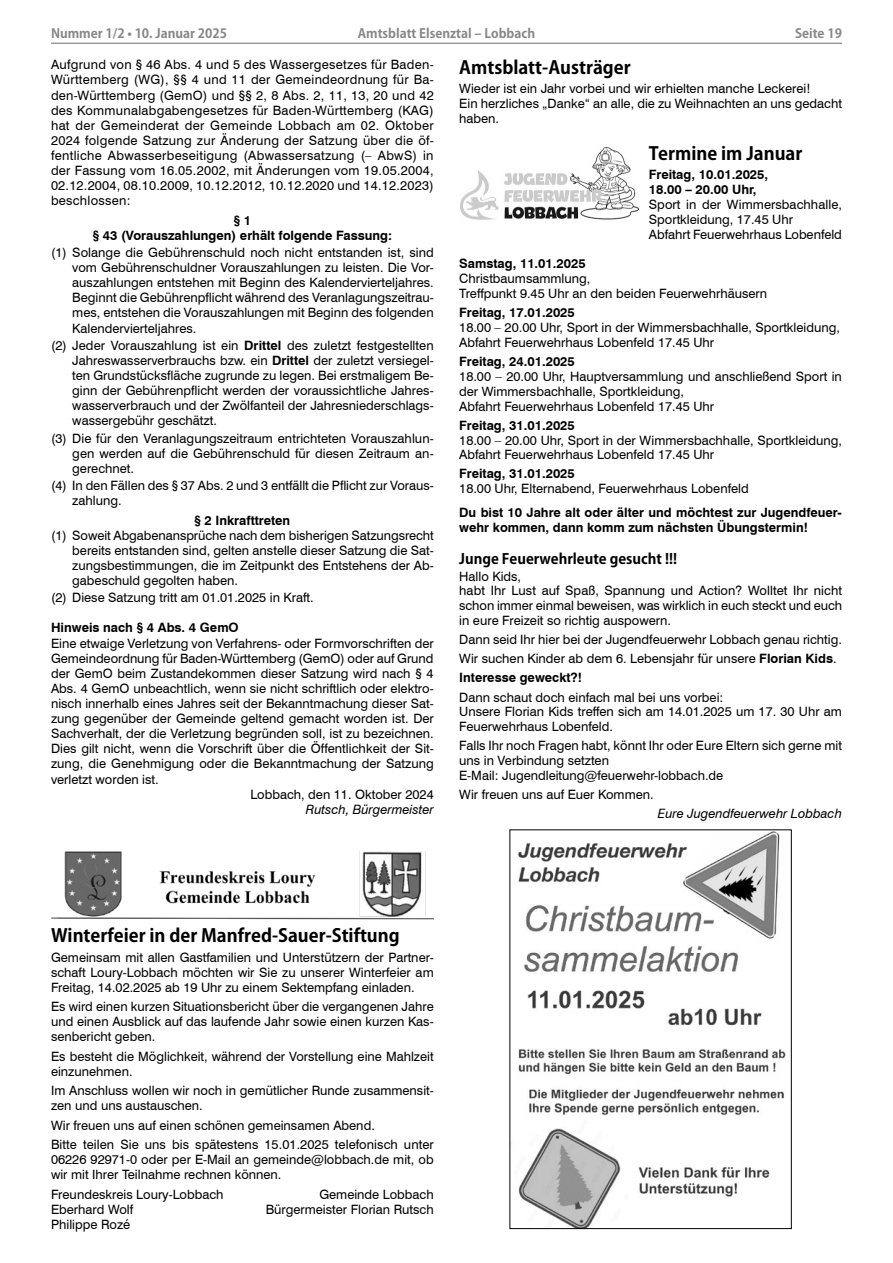
<style>
.page{position:relative;width:893px;height:1263px;background:#fff}
.page>*{position:absolute;margin:0;border:0;box-sizing:border-box;transform-origin:0 0}
.Überschrift2_Kozuka{font:700 18px "Koz Go Pro";color:#000}
.Überschrift_3_Kozuka{font:700 14.25px "Koz Go Pro";color:#000}
.Fließtext_8_5{font:12.9px/15.1px "Swiss 721 BT";color:#000;text-align:justify}
.Fließtext_8_5-2{font:700 12.9px/14.9px "Swiss 721 BT";color:#000}
.Fließtext_8_5-3{font:italic 12.9px "Swiss 721 BT";color:#000}
.t1{font:700 12.75px "Koz Go Pro";color:#878787}
.s1{font-weight:700}
</style>
<div class="page">
<hr style="left:51px;top:43px;width:791px;height:1px;background:#9c9c9c">
<img style="left:51px;top:851px;width:383px;height:69px">
<img style="left:460px;top:147px;width:179px;height:73px">
<img style="left:518px;top:831px;width:268px;height:396px">
<div style="left:509px;top:829px;width:283px;height:400px;border:1px solid #000"></div>
<p class="t1" style="left:51px;top:25px;width:178px">Nummer 1/2 • 10. Januar 2025</p>
<p class="t1" style="left:358px;top:25px;width:179px">Amtsblatt Elsenztal – Lobbach</p>
<p class="t1" style="left:795px;top:25px;width:48px">Seite 19</p>
<p class="Fließtext_8_5" style="left:51px;top:57px;width:384px">Aufgrund von § 46 Abs. 4 und 5 des Wassergesetzes für Baden-Württemberg (WG), §§ 4 und 11 der Gemeindeordnung für Ba&shy;den-Württemberg (GemO) und §§ 2, 8 Abs. 2, 11, 13, 20 und 42 des Kommunalabgabengesetzes für Baden-Württemberg (KAG) hat der Gemeinderat der Gemeinde Lobbach am 02. Oktober 2024 folgende Satzung zur Änderung der Satzung über die öf&shy;fentliche Abwasserbeseitigung (Abwassersatzung (– AbwS) in der Fassung vom 16.05.2002, mit Änderungen vom 19.05.2004, 02.12.2004, 08.10.2009, 10.12.2012, 10.12.2020 und 14.12.2023) beschlossen:</p>
<p class="Fließtext_8_5-2" style="left:234px;top:212px;width:19px">§ 1</p>
<p class="Fließtext_8_5-2" style="left:93px;top:227px;width:301px">§ 43 (Vorauszahlungen) erhält folgende Fassung:</p>
<p class="Fließtext_8_5" style="left:72px;top:244px;width:363px;text-indent:-21px">(1) Solange die Gebührenschuld noch nicht entstanden ist, sind vom Gebührenschuldner Vorauszahlungen zu leisten. Die Vor&shy;auszahlungen entstehen mit Beginn des Kalendervierteljahres.<br>Beginnt die Gebührenpflicht während des Veranlagungszeitrau&shy;mes, entstehen die Vorauszahlungen mit Beginn des folgenden Kalendervierteljahres.</p>
<p class="Fließtext_8_5" style="left:72px;top:337px;width:363px;text-indent:-21px">(2) Jeder Vorauszahlung ist ein <span class="s1">Drittel</span> des zuletzt festgestellten Jahreswasserverbrauchs bzw. ein <span class="s1">Drittel</span> der zuletzt versiegel&shy;ten Grundstücksfläche zugrunde zu legen. Bei erstmaligem Be&shy;ginn der Gebührenpflicht werden der voraussichtliche Jahres&shy;wasserverbrauch und der Zwölfanteil der Jahresniederschlags&shy;wassergebühr geschätzt.</p>
<p class="Fließtext_8_5" style="left:72px;top:430px;width:363px;text-indent:-21px">(3) Die für den Veranlagungszeitraum entrichteten Vorauszahlun&shy;gen werden auf die Gebührenschuld für diesen Zeitraum an&shy;gerechnet.</p>
<p class="Fließtext_8_5" style="left:72px;top:477px;width:363px;text-indent:-21px">(4) In den Fällen des § 37 Abs. 2 und 3 entfällt die Pflicht zur Voraus&shy;zahlung.</p>
<p class="Fließtext_8_5-2" style="left:194px;top:512px;width:97px">§ 2 Inkrafttreten</p>
<p class="Fließtext_8_5" style="left:72px;top:527px;width:363px;text-indent:-21px">(1) Soweit Abgabenansprüche nach dem bisherigen Satzungsrecht bereits entstanden sind, gelten anstelle dieser Satzung die Sat&shy;zungsbestimmungen, die im Zeitpunkt des Entstehens der Ab&shy;gabeschuld gegolten haben.</p>
<p class="Fließtext_8_5" style="left:51px;top:590px;width:264px">(2) Diese Satzung tritt am 01.01.2025 in Kraft.</p>
<p class="Fließtext_8_5-2" style="left:51px;top:620px;width:189px">Hinweis nach § 4 Abs. 4 GemO</p>
<p class="Fließtext_8_5" style="left:51px;top:635px;width:384px">Eine etwaige Verletzung von Verfahrens- oder Formvorschriften der Gemeindeordnung für Baden-Württemberg (GemO) oder auf Grund der GemO beim Zustandekommen dieser Satzung wird nach § 4<br>Abs. 4 GemO unbeachtlich, wenn sie nicht schriftlich oder elektro&shy;nisch innerhalb eines Jahres seit der Bekanntmachung dieser Sat&shy;zung gegenüber der Gemeinde geltend gemacht worden ist. Der Sachverhalt, der die Verletzung begründen soll, ist zu bezeichnen.<br>Dies gilt nicht, wenn die Vorschrift über die Öffentlichkeit der Sit&shy;zung, die Genehmigung oder die Bekanntmachung der Satzung verletzt worden ist.</p>
<p class="Fließtext_8_5" style="left:250px;top:786px;width:185px">Lobbach, den 11. Oktober 2024</p>
<p class="Fließtext_8_5-3" style="left:306px;top:800px;width:129px">Rutsch, Bürgermeister</p>
<p class="Überschrift2_Kozuka" style="left:459px;top:56px;width:173px">Amtsblatt-Austräger</p>
<p class="Fließtext_8_5" style="left:459px;top:80px;width:353px">Wieder ist ein Jahr vorbei und wir erhielten manche Leckerei!</p>
<p class="Fließtext_8_5" style="left:459px;top:95px;width:384px">Ein herzliches „Danke“ an alle, die zu Weihnachten an uns gedacht haben.</p>
<p class="Überschrift2_Kozuka" style="left:649px;top:142px;width:155px">Termine im Januar</p>
<p class="Fließtext_8_5-2" style="left:649px;top:167px;width:121px">Freitag, 10.01.2025,</p>
<p class="Fließtext_8_5-2" style="left:649px;top:182px;width:109px">18.00 – 20.00 Uhr,</p>
<p class="Fließtext_8_5" style="left:649px;top:196px;width:195px">Sport in der Wimmersbachhalle,<br>Sportkleidung, 17.45 Uhr</p>
<p class="Fließtext_8_5" style="left:649px;top:226px;width:195px">Abfahrt Feuerwehrhaus Lobenfeld</p>
<p class="Fließtext_8_5-2" style="left:459px;top:256px;width:128px">Samstag, 11.01.2025</p>
<p class="Fließtext_8_5" style="left:459px;top:271px;width:133px">Christbaumsammlung,</p>
<p class="Fließtext_8_5" style="left:459px;top:285px;width:309px">Treffpunkt 9.45 Uhr an den beiden Feuerwehrhäusern</p>
<p class="Fließtext_8_5-2" style="left:459px;top:305px;width:117px">Freitag, 17.01.2025</p>
<p class="Fließtext_8_5" style="left:459px;top:319px;width:382px">18.00 – 20.00 Uhr, Sport in der Wimmersbachhalle, Sportkleidung,</p>
<p class="Fließtext_8_5" style="left:459px;top:334px;width:256px">Abfahrt Feuerwehrhaus Lobenfeld 17.45 Uhr</p>
<p class="Fließtext_8_5-2" style="left:459px;top:354px;width:117px">Freitag, 24.01.2025</p>
<p class="Fließtext_8_5" style="left:459px;top:368px;width:384px">18.00 – 20.00 Uhr, Hauptversammlung und anschließend Sport in der Wimmersbachhalle, Sportkleidung,</p>
<p class="Fließtext_8_5" style="left:459px;top:398px;width:256px">Abfahrt Feuerwehrhaus Lobenfeld 17.45 Uhr</p>
<p class="Fließtext_8_5-2" style="left:459px;top:417px;width:117px">Freitag, 31.01.2025</p>
<p class="Fließtext_8_5" style="left:459px;top:432px;width:384px">18.00 – 20.00 Uhr, Sport in der Wimmersbachhalle, Sportkleidung,<br>Abfahrt Feuerwehrhaus Lobenfeld 17.45 Uhr</p>
<p class="Fließtext_8_5-2" style="left:459px;top:466px;width:117px">Freitag, 31.01.2025</p>
<p class="Fließtext_8_5" style="left:459px;top:481px;width:291px">18.00 Uhr, Elternabend, Feuerwehrhaus Lobenfeld</p>
<p class="Fließtext_8_5-2" style="left:459px;top:504px;width:384px">Du bist 10 Jahre alt oder älter und möchtest zur Jugendfeuer&shy;wehr kommen, dann komm zum nächsten Übungstermin!</p>
<p class="Überschrift_3_Kozuka" style="left:459px;top:549px;width:219px">Junge Feuerwehrleute gesucht !!!</p>
<p class="Fließtext_8_5" style="left:459px;top:568px;width:63px">Hallo Kids,</p>
<p class="Fließtext_8_5" style="left:459px;top:583px;width:384px">habt Ihr Lust auf Spaß, Spannung und Action? Wolltet Ihr nicht schon immer einmal beweisen, was wirklich in euch steckt und euch in eure Freizeit so richtig auspowern.</p>
<p class="Fließtext_8_5" style="left:459px;top:632px;width:384px">Dann seid Ihr hier bei der Jugendfeuerwehr Lobbach genau richtig.</p>
<p class="Fließtext_8_5" style="left:459px;top:651px;width:379px">Wir suchen Kinder ab dem 6. Lebensjahr für unsere <span class="s1">Florian Kids</span>.</p>
<p class="Fließtext_8_5-2" style="left:459px;top:670px;width:124px">Interesse geweckt?!</p>
<p class="Fließtext_8_5" style="left:459px;top:689px;width:266px">Dann schaut doch einfach mal bei uns vorbei:</p>
<p class="Fließtext_8_5" style="left:459px;top:704px;width:384px">Unsere Florian Kids treffen sich am 14.01.2025 um 17. 30 Uhr am<br>Feuerwehrhaus Lobenfeld.</p>
<p class="Fließtext_8_5" style="left:459px;top:738px;width:384px">Falls Ihr noch Fragen habt, könnt Ihr oder Eure Eltern sich gerne mit uns in Verbindung setzten</p>
<p class="Fließtext_8_5" style="left:459px;top:767px;width:266px">E-Mail: Jugendleitung@feuerwehr-lobbach.de</p>
<p class="Fließtext_8_5" style="left:459px;top:786px;width:196px">Wir freuen uns auf Euer Kommen.</p>
<p class="Fließtext_8_5-3" style="left:658px;top:805px;width:186px">Eure Jugendfeuerwehr Lobbach</p>
<p class="Überschrift2_Kozuka" style="left:51px;top:924px;width:350px">Winterfeier in der Manfred-Sauer-Stiftung</p>
<p class="Fließtext_8_5" style="left:51px;top:949px;width:384px">Gemeinsam mit allen Gastfamilien und Unterstützern der Partner&shy;schaft Loury-Lobbach möchten wir Sie zu unserer Winterfeier am Freitag, 14.02.2025 ab 19 Uhr zu einem Sektempfang einladen.</p>
<p class="Fließtext_8_5" style="left:51px;top:998px;width:384px">Es wird einen kurzen Situationsbericht über die vergangenen Jahre und einen Ausblick auf das laufende Jahr sowie einen kurzen Kas&shy;senbericht geben.</p>
<p class="Fließtext_8_5" style="left:51px;top:1048px;width:384px">Es besteht die Möglichkeit, während der Vorstellung eine Mahlzeit einzunehmen.</p>
<p class="Fließtext_8_5" style="left:51px;top:1083px;width:384px">Im Anschluss wollen wir noch in gemütlicher Runde zusammensit&shy;zen und uns austauschen.</p>
<p class="Fließtext_8_5" style="left:51px;top:1117px;width:325px">Wir freuen uns auf einen schönen gemeinsamen Abend.</p>
<p class="Fließtext_8_5" style="left:51px;top:1136px;width:384px">Bitte teilen Sie uns bis spätestens 15.01.2025 telefonisch unter 06226 92971-0 oder per E-Mail an gemeinde@lobbach.de mit, ob wir mit Ihrer Teilnahme rechnen können.</p>
<p class="Fließtext_8_5" style="left:51px;top:1186px;width:174px">Freundeskreis Loury-Lobbach</p>
<p class="Fließtext_8_5" style="left:319px;top:1186px;width:116px">Gemeinde Lobbach</p>
<p class="Fließtext_8_5" style="left:51px;top:1201px;width:84px">Eberhard Wolf</p>
<p class="Fließtext_8_5" style="left:266px;top:1201px;width:170px">Bürgermeister Florian Rutsch</p>
<p class="Fließtext_8_5" style="left:51px;top:1216px;width:81px">Philippe Rozé</p>
</div>
